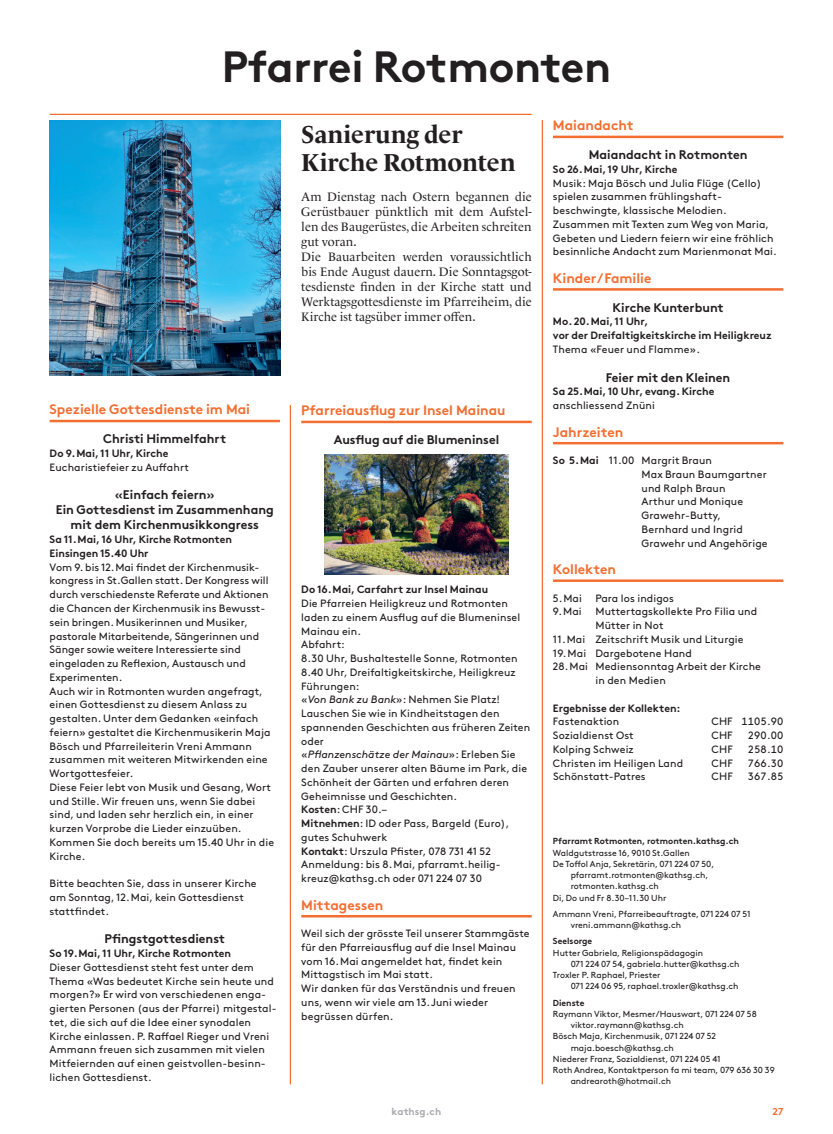
<style>
.page{position:relative;width:833px;height:1134px;background:#fff}
.page>*{position:absolute;margin:0;border:0;box-sizing:border-box;transform-origin:0 0}
.t1{font:700 43.75px "Brown Pro";letter-spacing:-.005em;color:#231f20}
.t2{font:700 25px/27.5px "Le Monde Livre Pro";letter-spacing:-.005em;color:#231f20}
.t3{font:700 13.75px "Brown Pro";color:#f36e31}
.t4{font:12.5px/15px "Le Monde Livre Pro";letter-spacing:.005em;color:#231f20}
.t5{font:700 12.5px/15px "Brown Pro";color:#231f20;text-align:center}
.t6{font:10.62px/13.8px "Brown Pro";letter-spacing:.01em;color:#231f20}
.t7{font:700 10.62px/13.8px "Brown Pro";color:#231f20}
.t8{font:700 10px "Brown Pro";letter-spacing:.01em;color:#a8a9ad}
.t9{font:700 10px "Brown Pro";color:#f36e31}
.t10{font:8.75px/11.2px "Brown Pro";color:#231f20}
.t11{font:700 8.75px "Brown Pro";color:#231f20}
.s1{font-style:italic}
.s2{font-weight:700}
</style>
<div class="page">
<hr style="left:542px;top:120px;width:1px;height:964px;background:#f36e31">
<hr style="left:290px;top:405px;width:1px;height:679px;background:#f36e31">
<hr style="left:301px;top:421px;width:230px;height:2px;background:#f36e31">
<hr style="left:301px;top:915px;width:230px;height:2px;background:#f36e31">
<img style="left:324px;top:454px;width:184px;height:120px">
<hr style="left:553px;top:136px;width:230px;height:2px;background:#f36e31">
<hr style="left:553px;top:288px;width:230px;height:3px;background:#f36e31">
<hr style="left:553px;top:442px;width:230px;height:2px;background:#f36e31">
<hr style="left:553px;top:579px;width:230px;height:3px;background:#f36e31">
<hr style="left:50px;top:420px;width:230px;height:2px;background:#f36e31">
<img style="left:50px;top:120px;width:230px;height:255px">
<hr style="left:50px;top:114px;width:481px;height:1px;background:#f36e31">
<h1 class="t1" style="left:222px;top:32px;width:391px">Pfarrei Rotmonten</h1>
<p class="t3" style="left:50px;top:398px;width:202px">Spezielle Gottesdienste im Mai</p>
<p class="t5" style="left:103px;top:430px;width:125px">Christi Himmelfahrt</p>
<p class="t7" style="left:50px;top:445px;width:120px">Do 9.Mai, 11 Uhr, Kirche</p>
<p class="t6" style="left:50px;top:459px;width:141px">Eucharistiefeier zu Auffahrt</p>
<p class="t5" style="left:56px;top:486px;width:219px">«Einfach feiern»<br>Ein Gottesdienst im Zusammenhang mit dem Kirchenmusikkongress</p>
<p class="t7" style="left:50px;top:531px;width:184px">Sa 11.Mai, 16 Uhr, Kirche Rotmonten<br>Einsingen 15.40 Uhr</p>
<p class="t6" style="left:50px;top:559px;width:226px">Vom 9. bis 12.Mai findet der Kirchenmusik&shy;kongress in St.Gallen statt. Der Kongress will durch verschiedenste Referate und Aktionen die Chancen der Kirchenmusik ins Bewusst&shy;sein bringen. Musikerinnen und Musiker, pastorale Mitarbeitende, Sängerinnen und Sänger sowie weitere Interessierte sind eingeladen zu Reflexion, Austausch und Experimenten.<br>Auch wir in Rotmonten wurden angefragt, einen Gottesdienst zu diesem Anlass zu gestalten. Unter dem Gedanken «einfach feiern» gestaltet die Kirchenmusikerin Maja Bösch und Pfarreileiterin Vreni Ammann zusammen mit weiteren Mitwirkenden eine Wortgottesfeier.<br>Diese Feier lebt von Musik und Gesang, Wort und Stille. Wir freuen uns, wenn Sie dabei sind, und laden sehr herzlich ein, in einer kurzen Vorprobe die Lieder einzuüben.<br>Kommen Sie doch bereits um 15.40 Uhr in die Kirche.</p>
<p class="t6" style="left:50px;top:875px;width:209px">Bitte beachten Sie, dass in unserer Kirche am Sonntag, 12.Mai, kein Gottesdienst stattfindet.</p>
<p class="t5" style="left:105px;top:930px;width:122px">Pfingstgottesdienst</p>
<p class="t7" style="left:50px;top:945px;width:183px">So 19.Mai, 11 Uhr, Kirche Rotmonten</p>
<p class="t6" style="left:50px;top:959px;width:228px">Dieser Gottesdienst steht fest unter dem Thema «Was bedeutet Kirche sein heute und morgen?» Er wird von verschiedenen enga&shy;gierten Personen (aus der Pfarrei) mitgestal&shy;tet, die sich auf die Idee einer synodalen Kirche einlassen. P. Raffael Rieger und Vreni Ammann freuen sich zusammen mit vielen Mitfeiernden auf einen geistvollen-besinn&shy;lichen Gottesdienst.</p>
<h2 class="t2" style="left:301px;top:119px;width:216px">Sanierung der<br>Kirche Rotmonten</h2>
<p class="t4" style="left:301px;top:188px;width:232px">Am Dienstag nach Ostern begannen die Gerüstbauer pünktlich mit dem Aufstel&shy;len des Baugerüstes, die Arbeiten schreiten gut voran.<br>Die Bauarbeiten werden voraussichtlich bis Ende August dauern. Die Sonntagsgot&shy;tesdienste finden in der Kirche statt und Werktagsgottesdienste im Pfarreiheim, die Kirche ist tagsüber immer offen.</p>
<p class="t3" style="left:301px;top:399px;width:206px">Pfarreiausflug zur Insel Mainau</p>
<p class="t5" style="left:334px;top:431px;width:167px">Ausflug auf die Blumeninsel</p>
<p class="t7" style="left:301px;top:582px;width:188px">Do 16.Mai, Carfahrt zur Insel Mainau</p>
<p class="t6" style="left:301px;top:596px;width:230px">Die Pfarreien Heiligkreuz und Rotmonten laden zu einem Ausflug auf die Blumeninsel<br>Mainau ein.<br>Abfahrt:<br>8.30 Uhr, Bushaltestelle Sonne, Rotmonten<br>8.40 Uhr, Dreifaltigkeitskirche, Heiligkreuz<br>Führungen:<br>«<span class="s1">Von Bank zu Bank</span>»: Nehmen Sie Platz!<br>Lauschen Sie wie in Kindheitstagen den spannenden Geschichten aus früheren Zeiten oder<br>«<span class="s1">Pflanzenschätze der Mainau</span>»: Erleben Sie den Zauber unserer alten Bäume im Park, die<br>Schönheit der Gärten und erfahren deren<br>Geheimnisse und Geschichten.<br><span class="s2">Kosten</span>: CHF 30.–<br><span class="s2">Mitnehmen</span>: ID oder Pass, Bargeld (Euro), gutes Schuhwerk<br><span class="s2">Kontakt</span>: Urszula Pfister, 078 731 41 52<br>Anmeldung: bis 8.Mai, pfarramt.heilig&shy;kreuz@kathsg.ch oder 071 224 07 30</p>
<p class="t3" style="left:301px;top:894px;width:84px">Mittagessen</p>
<p class="t6" style="left:301px;top:926px;width:230px">Weil sich der grösste Teil unserer Stammgäste für den Pfarreiausflug auf die Insel Mainau vom 16.Mai angemeldet hat, findet kein Mittagstisch im Mai statt.<br>Wir danken für das Verständnis und freuen uns, wenn wir viele am 13.Juni wieder begrüssen dürfen.</p>
<p class="t3" style="left:553px;top:114px;width:82px">Maiandacht</p>
<p class="t5" style="left:589px;top:146px;width:160px">Maiandacht in Rotmonten</p>
<p class="t7" style="left:553px;top:161px;width:126px">So 26.Mai, 19 Uhr, Kirche</p>
<p class="t6" style="left:553px;top:175px;width:225px">Musik: Maja Bösch und Julia Flüge (Cello) spielen zusammen frühlingshaft&shy;beschwingte, klassische Melodien.<br>Zusammen mit Texten zum Weg von Maria, Gebeten und Liedern feiern wir eine fröhlich besinnliche Andacht zum Marienmonat Mai.</p>
<p class="t3" style="left:553px;top:267px;width:100px">Kinder / Familie</p>
<p class="t5" style="left:612px;top:298px;width:113px">Kirche Kunterbunt</p>
<p class="t7" style="left:553px;top:314px;width:220px">Mo. 20.Mai, 11 Uhr,<br>vor der Dreifaltigkeitskirche im Heiligkreuz</p>
<p class="t6" style="left:553px;top:341px;width:148px">Thema «Feuer und Flamme».</p>
<p class="t5" style="left:606px;top:368px;width:126px">Feier mit den Kleinen</p>
<p class="t7" style="left:553px;top:384px;width:163px">Sa 25.Mai, 10 Uhr, evang. Kirche</p>
<p class="t6" style="left:553px;top:398px;width:103px">anschliessend Znüni</p>
<p class="t3" style="left:553px;top:421px;width:72px">Jahrzeiten</p>
<p class="t6" style="left:641px;top:453px;width:128px;text-indent:-89px"><span class="s2">So 5.Mai</span> 11.00 Margrit Braun<br>Max Braun Baumgartner und Ralph Braun<br>Arthur und Monique<br>Grawehr-Butty,<br>Bernhard und Ingrid<br>Grawehr und Angehörige</p>
<p class="t3" style="left:553px;top:558px;width:64px">Kollekten</p>
<p class="t6" style="left:553px;top:590px;width:30px">5.Mai</p>
<p class="t6" style="left:595px;top:590px;width:80px">Para los indigos</p>
<p class="t6" style="left:553px;top:604px;width:30px">9.Mai</p>
<p class="t6" style="left:595px;top:604px;width:163px">Muttertagskollekte Pro Filia und</p>
<p class="t6" style="left:595px;top:618px;width:70px">Mütter in Not</p>
<p class="t6" style="left:553px;top:631px;width:192px">11.Mai Zeitschrift Musik und Liturgie</p>
<p class="t6" style="left:553px;top:645px;width:140px">19.Mai Dargebotene Hand</p>
<p class="t6" style="left:553px;top:659px;width:210px">28.Mai Mediensonntag Arbeit der Kirche</p>
<p class="t6" style="left:595px;top:673px;width:72px">in den Medien</p>
<p class="t7" style="left:553px;top:700px;width:129px">Ergebnisse der Kollekten:</p>
<p class="t6" style="left:553px;top:714px;width:68px">Fastenaktion</p>
<p class="t6" style="left:711px;top:714px;width:73px">CHF 1105.90</p>
<p class="t6" style="left:553px;top:728px;width:82px">Sozialdienst Ost</p>
<p class="t6" style="left:711px;top:728px;width:23px">CHF</p>
<p class="t6" style="left:748px;top:728px;width:37px">290.00</p>
<p class="t6" style="left:553px;top:741px;width:82px">Kolping Schweiz</p>
<p class="t6" style="left:711px;top:741px;width:23px">CHF</p>
<p class="t6" style="left:748px;top:741px;width:37px">258.10</p>
<p class="t6" style="left:553px;top:755px;width:132px">Christen im Heiligen Land</p>
<p class="t6" style="left:711px;top:755px;width:23px">CHF</p>
<p class="t6" style="left:748px;top:755px;width:37px">766.30</p>
<p class="t6" style="left:553px;top:769px;width:94px">Schönstatt-Patres</p>
<p class="t6" style="left:711px;top:769px;width:23px">CHF</p>
<p class="t6" style="left:748px;top:769px;width:37px">367.85</p>
<p class="t11" style="left:553px;top:834px;width:187px">Pfarramt Rotmonten, rotmonten.kathsg.ch</p>
<p class="t10" style="left:553px;top:846px;width:138px">Waldgutstrasse 16, 9010 St.Gallen</p>
<p class="t10" style="left:553px;top:857px;width:163px">De Toffol Anja, Sekretärin, 071 224 07 50,</p>
<p class="t10" style="left:570px;top:869px;width:139px">pfarramt.rotmonten@kathsg.ch,</p>
<p class="t10" style="left:570px;top:880px;width:90px">rotmonten.kathsg.ch</p>
<p class="t10" style="left:553px;top:891px;width:115px">Di, Do und Fr 8.30–11.30 Uhr</p>
<p class="t10" style="left:570px;top:907px;width:181px;text-indent:-18px">Ammann Vreni, Pfarreibeauftragte, 071 224 07 51 vreni.ammann@kathsg.ch</p>
<p class="t11" style="left:553px;top:934px;width:41px">Seelsorge</p>
<p class="t10" style="left:553px;top:946px;width:152px">Hutter Gabriela, Religionspädagogin</p>
<p class="t10" style="left:570px;top:957px;width:170px">071 224 07 54, gabriela.hutter@kathsg.ch</p>
<p class="t10" style="left:553px;top:969px;width:109px">Troxler P. Raphael, Priester</p>
<p class="t10" style="left:570px;top:980px;width:169px">071 224 06 95, raphael.troxler@kathsg.ch</p>
<p class="t11" style="left:553px;top:995px;width:33px">Dienste</p>
<p class="t10" style="left:553px;top:1007px;width:205px">Raymann Viktor, Mesmer/Hauswart, 071 224 07 58</p>
<p class="t10" style="left:570px;top:1019px;width:115px">viktor.raymann@kathsg.ch</p>
<p class="t10" style="left:553px;top:1030px;width:165px">Bösch Maja, Kirchenmusik, 071 224 07 52</p>
<p class="t10" style="left:570px;top:1041px;width:105px">maja.boesch@kathsg.ch</p>
<p class="t10" style="left:553px;top:1052px;width:169px">Niederer Franz, Sozialdienst, 071 224 05 41</p>
<p class="t10" style="left:553px;top:1064px;width:223px">Roth Andrea, Kontaktperson fa mi team, 079 636 30 39</p>
<p class="t10" style="left:570px;top:1075px;width:102px">andrearoth@hotmail.ch</p>
<p class="t8" style="left:391px;top:1103px;width:51px">kathsg.ch</p>
<p class="t9" style="left:772px;top:1103px;width:12px">27</p>
</div>
